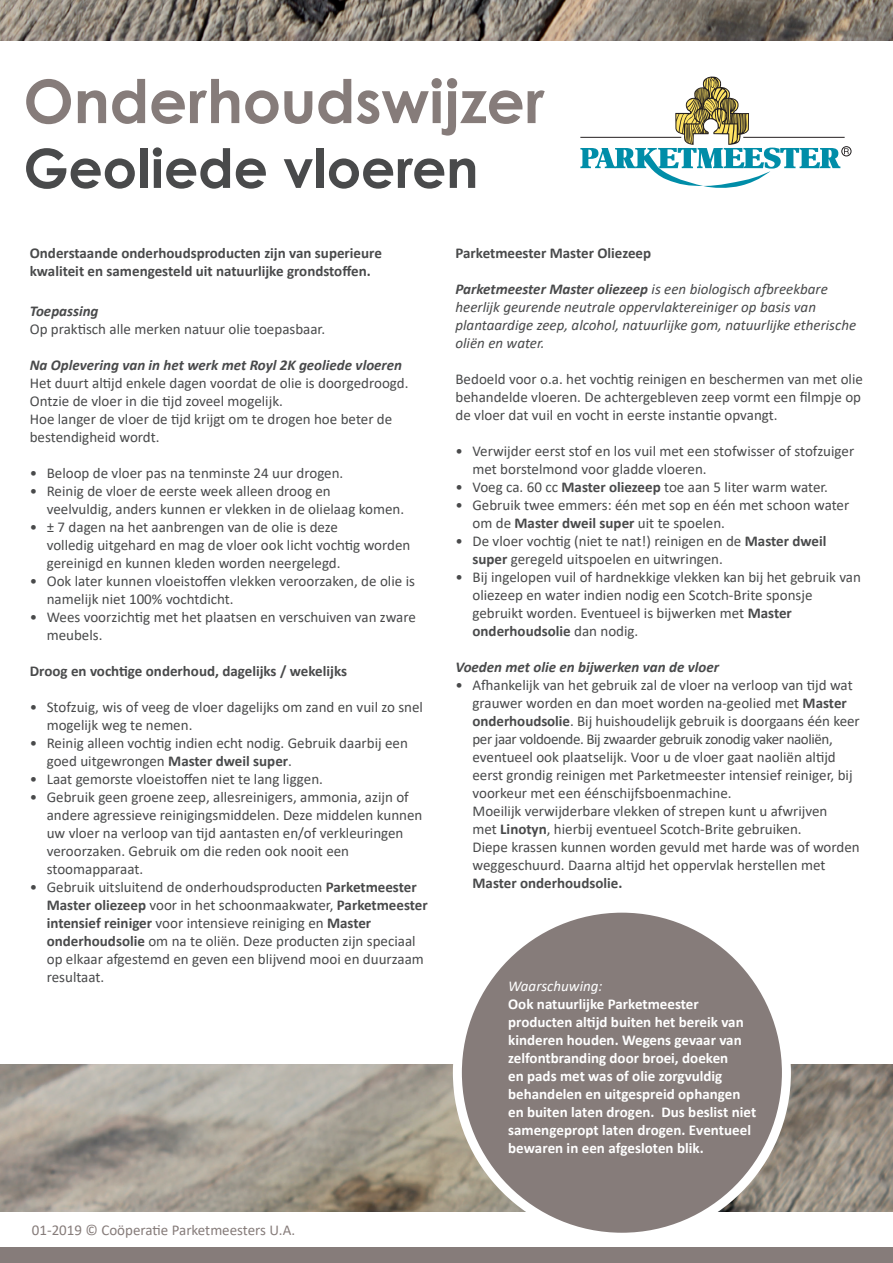
<style>
.page{position:relative;width:893px;height:1263px;background:#fff}
.page>*{position:absolute;margin:0;border:0;box-sizing:border-box;transform-origin:0 0}
.t1{font:700 60px "Century Gothic";letter-spacing:-.005em;color:#867c7a}
.t2{font:700 54px "Century Gothic";letter-spacing:-.005em;color:#494a4b}
.t3{font:15px/18px "Calibri";color:#494a4b}
.t4{font:700 15px/18px "Calibri";color:#fff}
.t5{font:700 15px/18px "Calibri";color:#494a4b}
.t6{font:italic 15px/18px "Calibri";color:#494a4b}
.t7{font:italic 700 15px "Calibri";color:#494a4b}
.t8{font:15px "Calibri";color:#867c7a}
.t9{font:italic 15px "Calibri";color:#fff}
.s1{font-weight:700}
</style>
<div class="page">
<img style="left:0;top:1065px;width:893px;height:147px">
<div style="left:0;top:1247px;width:893px;height:16px;background:#867c7a"></div>
<div style="left:842px;top:146px;width:9px;height:10px;border:1px solid #231f20;border-radius:50%"></div>
<svg style="left:580px;top:77px;width:269px;height:111px"></svg>
<img style="left:0;top:0;width:893px;height:41px">
<div style="left:457px;top:908px;width:329px;height:329px;background:#867c7a;border-radius:50%"></div>
<div style="left:453px;top:904px;width:338px;height:338px;border:9px solid #fff;border-radius:50%"></div>
<h1 class="t1" style="left:23px;top:56px;width:523px">Onderhoudswijzer</h1>
<h2 class="t2" style="left:23px;top:127px;width:457px">Geoliede vloeren</h2>
<p class="t5" style="left:30px;top:244px;width:354px">Onderstaande onderhoudsproducten zijn van superieure kwaliteit en samengesteld uit natuurlijke grondstoffen.</p>
<p class="t7" style="left:30px;top:301px;width:70px">Toepassing</p>
<p class="t3" style="left:30px;top:320px;width:297px">Op praktisch alle merken natuur olie toepasbaar.</p>
<p class="t7" style="left:30px;top:355px;width:374px">Na Oplevering van in het werk met Royl 2K geoliede vloeren</p>
<p class="t3" style="left:30px;top:374px;width:380px">Het duurt altijd enkele dagen voordat de olie is doorgedroogd.<br>Ontzie de vloer in die tijd zoveel mogelijk.<br>Hoe langer de vloer de tijd krijgt om te drogen hoe beter de bestendigheid wordt.</p>
<p class="t3" style="left:30px;top:464px;width:315px">• Beloop de vloer pas na tenminste 24 uur drogen.</p>
<p class="t3" style="left:47px;top:482px;width:359px;text-indent:-17px">• Reinig de vloer de eerste week alleen droog en<br>veelvuldig, anders kunnen er vlekken in de olielaag komen.</p>
<p class="t3" style="left:47px;top:518px;width:365px;text-indent:-17px">• ± 7 dagen na het aanbrengen van de olie is deze<br>volledig uitgehard en mag de vloer ook licht vochtig worden gereinigd en kunnen kleden worden neergelegd.</p>
<p class="t3" style="left:47px;top:572px;width:370px;text-indent:-17px">• Ook later kunnen vloeistoffen vlekken veroorzaken, de olie is namelijk niet 100% vochtdicht.</p>
<p class="t3" style="left:47px;top:608px;width:371px;text-indent:-17px">• Wees voorzichtig met het plaatsen en verschuiven van zware meubels.</p>
<p class="t5" style="left:30px;top:662px;width:319px">Droog en vochtige onderhoud, dagelijks / wekelijks</p>
<p class="t3" style="left:47px;top:698px;width:378px;text-indent:-17px">• Stofzuig, wis of veeg de vloer dagelijks om zand en vuil zo snel mogelijk weg te nemen.</p>
<p class="t3" style="left:47px;top:734px;width:363px;text-indent:-17px">• Reinig alleen vochtig indien echt nodig. Gebruik daarbij een goed uitgewrongen <span class="s1">Master dweil super</span>.</p>
<p class="t3" style="left:30px;top:770px;width:295px">• Laat gemorste vloeistoffen niet te lang liggen.</p>
<p class="t3" style="left:47px;top:788px;width:377px;text-indent:-17px">• Gebruik geen groene zeep, allesreinigers, ammonia, azijn of andere agressieve reinigingsmiddelen. Deze middelen kunnen uw vloer na verloop van tijd aantasten en/of verkleuringen veroorzaken. Gebruik om die reden ook nooit een stoomapparaat.</p>
<p class="t3" style="left:47px;top:878px;width:382px;text-indent:-17px">• Gebruik uitsluitend de onderhoudsproducten <span class="s1">Parketmeester Master oliezeep</span> voor in het schoonmaakwater, <span class="s1">Parketmeester intensief reiniger</span> voor intensieve reiniging en <span class="s1">Master onderhoudsolie</span> om na te oliën. Deze producten zijn speciaal op elkaar afgestemd en geven een blijvend mooi en duurzaam resultaat.</p>
<p class="t8" style="left:32px;top:1220px;width:265px">01-2019 © Coöperatie Parketmeesters U.A.</p>
<p class="t5" style="left:455px;top:244px;width:197px">Parketmeester Master Oliezeep</p>
<p class="t6" style="left:455px;top:279px;width:402px"><span class="s1">Parketmeester Master oliezeep</span> is een biologisch afbreekbare heerlijk geurende neutrale oppervlaktereiniger op basis van plantaardige zeep, alcohol, natuurlijke gom, natuurlijke etherische oliën en water.</p>
<p class="t3" style="left:455px;top:370px;width:409px;text-align:justify">Bedoeld voor o.a. het vochtig reinigen en beschermen van met olie behandelde vloeren. De achtergebleven zeep vormt een filmpje op de vloer dat vuil en vocht in eerste instantie opvangt.</p>
<p class="t3" style="left:472px;top:442px;width:383px;text-indent:-17px">• Verwijder eerst stof en los vuil met een stofwisser of stofzuiger met borstelmond voor gladde vloeren.</p>
<p class="t3" style="left:455px;top:478px;width:374px">• Voeg ca. 60 cc <span class="s1">Master oliezeep</span> toe aan 5 liter warm water.</p>
<p class="t3" style="left:472px;top:496px;width:378px;text-indent:-17px">• Gebruik twee emmers: één met sop en één met schoon water om de <span class="s1">Master dweil super</span> uit te spoelen.</p>
<p class="t3" style="left:472px;top:532px;width:355px;text-indent:-17px">• De vloer vochtig (niet te nat!) reinigen en de <span class="s1">Master dweil super</span> geregeld uitspoelen en uitwringen.</p>
<p class="t3" style="left:472px;top:568px;width:390px;text-indent:-17px">• Bij ingelopen vuil of hardnekkige vlekken kan bij het gebruik van oliezeep en water indien nodig een Scotch-Brite sponsje gebruikt worden. Eventueel is bijwerken met <span class="s1">Master onderhoudsolie</span> dan nodig.</p>
<p class="t7" style="left:455px;top:656px;width:265px">Voeden met olie en bijwerken van de vloer</p>
<p class="t3" style="left:472px;top:676px;width:389px;text-indent:-17px">• Afhankelijk van het gebruik zal de vloer na verloop van tijd wat grauwer worden en dan moet worden na-geolied met <span class="s1">Master onderhoudsolie</span>. Bij huishoudelijk gebruik is doorgaans één keer per jaar voldoende. Bij zwaarder gebruik zonodig vaker naoliën, eventueel ook plaatselijk. Voor u de vloer gaat naoliën altijd eerst grondig reinigen met Parketmeester intensief reiniger, bij voorkeur met een éénschijfsboenmachine.<br>Moeilijk verwijderbare vlekken of strepen kunt u afwrijven<br>met <span class="s1">Linotyn</span>, hierbij eventueel Scotch-Brite gebruiken.<br>Diepe krassen kunnen worden gevuld met harde was of worden weggeschuurd. Daarna altijd het oppervlak herstellen met</p>
<p class="t5" style="left:472px;top:874px;width:151px">Master onderhoudsolie.</p>
<p class="t9" style="left:508px;top:976px;width:96px">Waarschuwing:</p>
<p class="t4" style="left:508px;top:995px;width:250px">Ook natuurlijke Parketmeester producten altijd buiten het bereik van kinderen houden. Wegens gevaar van zelfontbranding door broei, doeken<br>en pads met was of olie zorgvuldig behandelen en uitgespreid ophangen en buiten laten drogen. Dus beslist niet samengepropt laten drogen. Eventueel bewaren in een afgesloten blik.</p>
</div>
